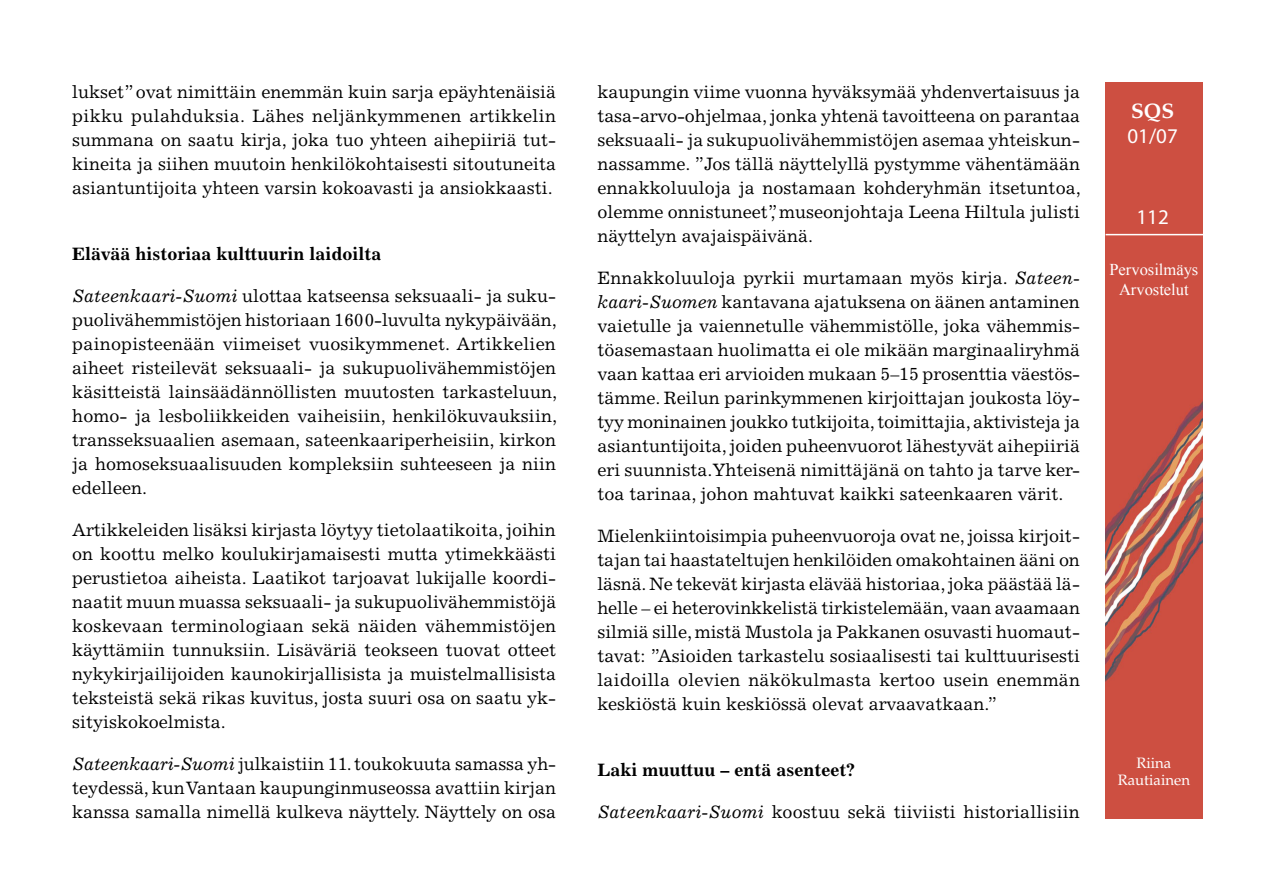
<style>
.page{position:relative;width:1263px;height:893px;background:#fff}
.page>*{position:absolute;margin:0;border:0;box-sizing:border-box;transform-origin:0 0}
.t1{font:21px "Myriad Pro";color:#fff}
.t2{font:700 21px "Palatino LT Std";color:#fff}
.tekstivartalo{font:18px/24px "Excelsior LT Std";color:#000;text-align:justify}
.tekstivartalo-2{font:700 18px "Excelsior LT Std";color:#000}
.t3{font:16.5px/19.8px "Times New Roman";color:#fff;text-align:center}
.t4{font:15px/16.5px "Palatino LT Std";color:#fff;text-align:center}
.s1{font-style:italic}
</style>
<div class="page">
<img style="left:1106px;top:83px;width:96px;height:735px">
<hr style="left:1106px;top:234px;width:103px;height:1px;background:#fff">
<p class="tekstivartalo" style="left:72px;top:80px;width:485px">lukset” ovat nimittäin enemmän kuin sarja epäyhtenäisiä pikku pulahduksia. Lähes neljänkymmenen artikkelin summana on saatu kirja, joka tuo yhteen aihepiiriä tut&shy;kineita ja siihen muutoin henkilökohtaisesti sitoutuneita asiantuntijoita yhteen varsin kokoavasti ja ansiokkaasti.</p>
<p class="tekstivartalo-2" style="left:72px;top:244px;width:311px">Elävää historiaa kulttuurin laidoilta</p>
<p class="tekstivartalo" style="left:72px;top:284px;width:486px"><span class="s1">Sateenkaari-Suomi</span> ulottaa katseensa seksuaali- ja suku&shy;puolivähemmistöjen historiaan 1600-luvulta nykypäivään, painopisteenään viimeiset vuosikymmenet. Artikkelien aiheet risteilevät seksuaali- ja sukupuolivähemmistöjen käsitteistä lainsäädännöllisten muutosten tarkasteluun, homo- ja lesboliikkeiden vaiheisiin, henkilökuvauksiin, transseksuaalien asemaan, sateenkaariperheisiin, kirkon ja homoseksuaalisuuden kompleksiin suhteeseen ja niin edelleen.</p>
<p class="tekstivartalo" style="left:72px;top:518px;width:486px">Artikkeleiden lisäksi kirjasta löytyy tietolaatikoita, joihin on koottu melko koulukirjamaisesti mutta ytimekkäästi perustietoa aiheista. Laatikot tarjoavat lukijalle koordi&shy;naatit muun muassa seksuaali- ja sukupuolivähemmistöjä koskevaan terminologiaan sekä näiden vähemmistöjen käyttämiin tunnuksiin. Lisäväriä teokseen tuovat otteet nykykirjailijoiden kaunokirjallisista ja muistelmallisista teksteistä sekä rikas kuvitus, josta suuri osa on saatu yk&shy;sityiskokoelmista.</p>
<p class="tekstivartalo" style="left:72px;top:752px;width:485px"><span class="s1">Sateenkaari-Suomi</span> julkaistiin 11. toukokuuta samassa yh&shy;teydessä, kun Vantaan kaupunginmuseossa avattiin kirjan kanssa samalla nimellä kulkeva näyttely. Näyttely on osa</p>
<p class="tekstivartalo" style="left:597px;top:80px;width:485px">kaupungin viime vuonna hyväksymää yhdenvertaisuus ja tasa-arvo-ohjelmaa, jonka yhtenä tavoitteena on parantaa seksuaali- ja sukupuolivähemmistöjen asemaa yhteiskun&shy;nassamme. ”Jos tällä näyttelyllä pystymme vähentämään ennakkoluuloja ja nostamaan kohderyhmän itsetuntoa, olemme onnistuneet”, museonjohtaja Leena Hiltula julisti näyttelyn avajaispäivänä.</p>
<p class="tekstivartalo" style="left:597px;top:266px;width:484px">Ennakkoluuloja pyrkii murtamaan myös kirja. <span class="s1">Sateen&shy;kaari-Suomen</span> kantavana ajatuksena on äänen antaminen vaietulle ja vaiennetulle vähemmistölle, joka vähemmis&shy;töasemastaan huolimatta ei ole mikään marginaaliryhmä vaan kattaa eri arvioiden mukaan 5–15 prosenttia väestös&shy;tämme. Reilun parinkymmenen kirjoittajan joukosta löy&shy;tyy moninainen joukko tutkijoita, toimittajia, aktivisteja ja asiantuntijoita, joiden puheenvuorot lähestyvät aihepiiriä eri suunnista. Yhteisenä nimittäjänä on tahto ja tarve ker&shy;toa tarinaa, johon mahtuvat kaikki sateenkaaren värit.</p>
<p class="tekstivartalo" style="left:597px;top:524px;width:484px">Mielenkiintoisimpia puheenvuoroja ovat ne, joissa kirjoit&shy;tajan tai haastateltujen henkilöiden omakohtainen ääni on läsnä. Ne tekevät kirjasta elävää historiaa, joka päästää lä&shy;helle – ei heterovinkkelistä tirkistelemään, vaan avaamaan silmiä sille, mistä Mustola ja Pakkanen osuvasti huomaut&shy;tavat: ”Asioiden tarkastelu sosiaalisesti tai kulttuurisesti laidoilla olevien näkökulmasta kertoo usein enemmän keskiöstä kuin keskiössä olevat arvaavatkaan.”</p>
<p class="tekstivartalo-2" style="left:597px;top:760px;width:259px">Laki muuttuu – entä asenteet?</p>
<p class="tekstivartalo" style="left:597px;top:800px;width:484px"><span class="s1">Sateenkaari-Suomi</span> koostuu sekä tiiviisti historiallisiin</p>
<p class="t2" style="left:1131px;top:99px;width:45px">SQS</p>
<p class="t1" style="left:1127px;top:123px;width:52px">01/07</p>
<p class="t1" style="left:1136px;top:204px;width:34px">112</p>
<p class="t3" style="left:1109px;top:259px;width:90px">Pervosilmäys<br>Arvostelut</p>
<p class="t4" style="left:1118px;top:755px;width:74px">Riina<br>Rautiainen</p>
</div>
